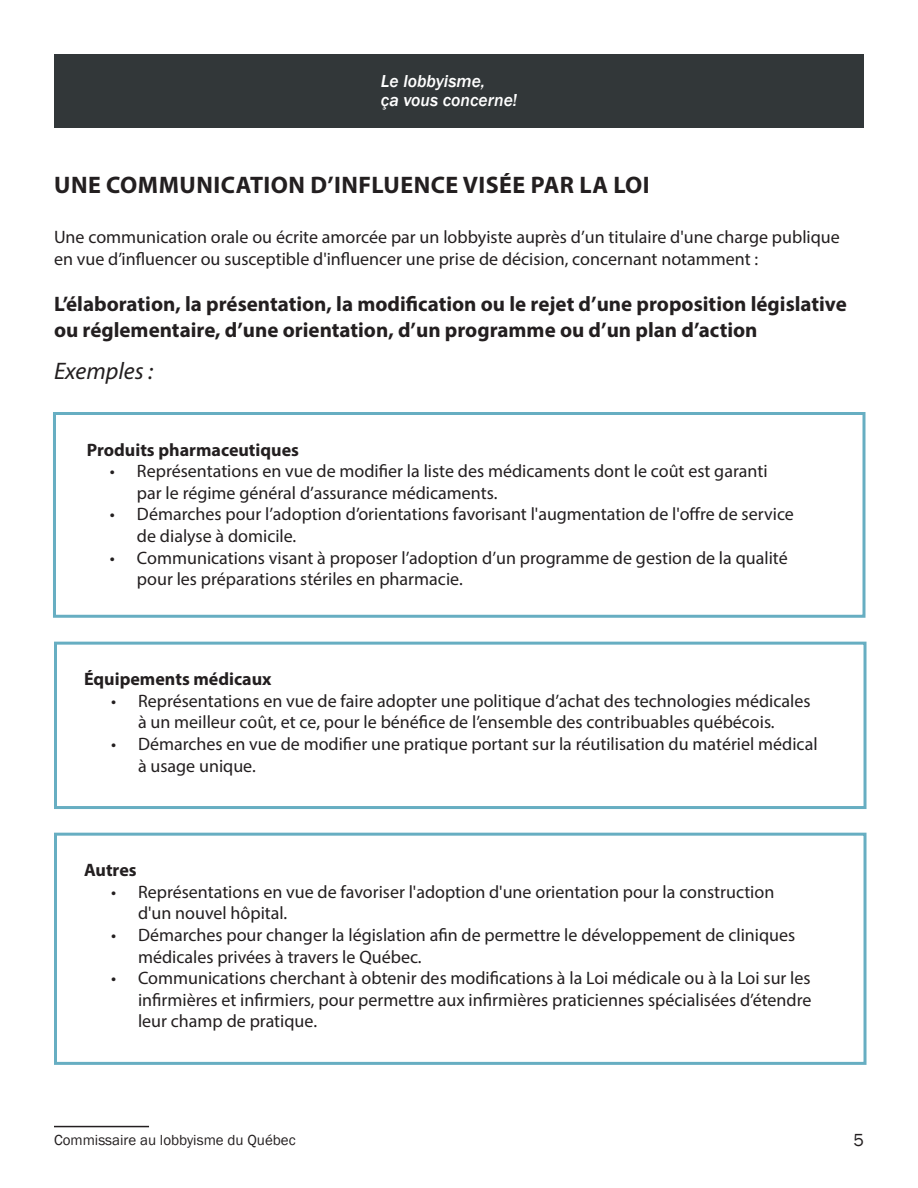
<style>
.page{position:relative;width:918px;height:1188px;background:#fff}
.page>*{position:absolute;margin:0;border:0;box-sizing:border-box;transform-origin:0 0}
.t1{font:700 24px "Myriad Pro";letter-spacing:.02em;color:#231f20}
.t2{font:italic 24px "Myriad Pro";color:#231f20}
.t3{font:700 21px/25.2px "Myriad Pro";color:#231f20}
.t4{font:18px/21.6px "Myriad Pro";color:#231f20}
.t5{font:700 18px "Myriad Pro";color:#231f20}
.t6{font:18px "Franklin Gothic";color:#231f20}
.t7{font:italic 500 17.85px/18.8px "Franklin Gothic";color:#fff}
.t8{font:15px "Franklin Gothic";color:#231f20}
</style>
<div class="page">
<hr style="left:54px;top:1126px;width:95px;height:1px;background:#231f20">
<div style="left:54px;top:54px;width:810px;height:73px;background:#323739"></div>
<div style="left:53px;top:412px;width:813px;height:206px;border:3px solid #67aec2"></div>
<div style="left:54px;top:642px;width:813px;height:167px;border:3px solid #67aec2"></div>
<div style="left:54px;top:833px;width:813px;height:232px;border:3px solid #67aec2"></div>
<p class="t7" style="left:381px;top:72px;width:138px">Le lobbyisme,<br>ça vous concerne!</p>
<h1 class="t1" style="left:54px;top:169px;width:597px">UNE COMMUNICATION D’INFLUENCE VISÉE PAR LA LOI</h1>
<p class="t4" style="left:54px;top:226px;width:787px">Une communication orale ou écrite amorcée par un lobbyiste auprès d’un titulaire d'une charge publique en vue d’influencer ou susceptible d'influencer une prise de décision, concernant notamment :</p>
<p class="t3" style="left:54px;top:291px;width:794px">L’élaboration, la présentation, la modification ou le rejet d’une proposition législative ou réglementaire, d’une orientation, d’un programme ou d’un plan d’action</p>
<h1 class="t2" style="left:54px;top:356px;width:101px">Exemples :</h1>
<p class="t5" style="left:87px;top:438px;width:214px">Produits pharmaceutiques</p>
<p class="t4" style="left:137px;top:460px;width:632px;text-indent:-27px">• Représentations en vue de modifier la liste des médicaments dont le coût est garanti par le régime général d’assurance médicaments.</p>
<p class="t4" style="left:137px;top:503px;width:658px;text-indent:-27px">• Démarches pour l’adoption d’orientations favorisant l'augmentation de l'offre de service de dialyse à domicile.</p>
<p class="t4" style="left:137px;top:546px;width:652px;text-indent:-27px">• Communications visant à proposer l’adoption d’un programme de gestion de la qualité pour les préparations stériles en pharmacie.</p>
<p class="t5" style="left:84px;top:667px;width:189px">Équipements médicaux</p>
<p class="t4" style="left:111px;top:690px;width:701px;text-align:center">• Représentations en vue de faire adopter une politique d’achat des technologies médicales à un meilleur coût, et ce, pour le bénéfice de l’ensemble des contribuables québécois.</p>
<p class="t4" style="left:138px;top:733px;width:681px;text-indent:-27px">• Démarches en vue de modifier une pratique portant sur la réutilisation du matériel médical à usage unique.</p>
<p class="t5" style="left:84px;top:858px;width:54px">Autres</p>
<p class="t4" style="left:138px;top:881px;width:638px;text-indent:-27px">• Représentations en vue de favoriser l'adoption d'une orientation pour la construction d'un nouvel hôpital.</p>
<p class="t4" style="left:138px;top:924px;width:659px;text-indent:-27px">• Démarches pour changer la législation afin de permettre le développement de cliniques médicales privées à travers le Québec.</p>
<p class="t4" style="left:138px;top:967px;width:675px;text-align:justify;text-indent:-27px">• Communications cherchant à obtenir des modifications à la Loi médicale ou à la Loi sur les infirmières et infirmiers, pour permettre aux infirmières praticiennes spécialisées d’étendre leur champ de pratique.</p>
<p class="t8" style="left:54px;top:1130px;width:243px">Commissaire au lobbyisme du Québec</p>
<p class="t6" style="left:853px;top:1129px;width:12px">5</p>
</div>
